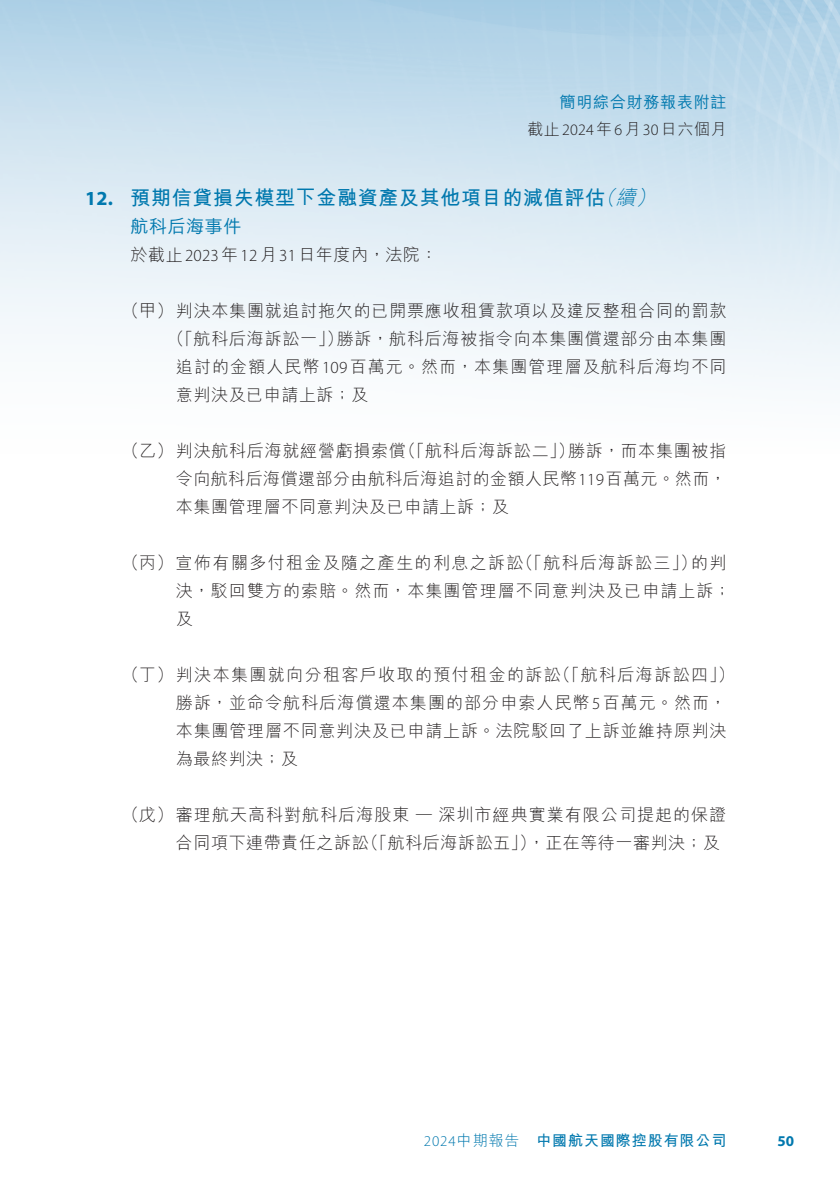
<style>
.page{position:relative;width:840px;height:1191px;background:#fff}
.page>*{position:absolute;margin:0;border:0;box-sizing:border-box;transform-origin:0 0}
._01_H1{font:700 20px "M Hei HK";letter-spacing:.03em;color:#0078ae}
._01_H1-2{font:italic 300 20px "M Hei HK";color:#0078ae}
._01_H1-3{font:700 20px "Myriad Pro";color:#0078ae}
._02_H2{font:500 18px "M Hei HK";letter-spacing:.03em;color:#0078ae}
._00_txt{font:300 17px/28px "M Hei HK";letter-spacing:.045em;color:#231f20}
._00_txt-2{font:300 17px/28px "M Hei HK";letter-spacing:.065em;color:#231f20}
._00_txt-3{font:300 17px "M Hei HK";letter-spacing:.08em;color:#231f20}
._00_txt-4{font:300 17px "Myriad Pro";color:#231f20}
.t1{font:300 16px "M Hei HK";letter-spacing:.035em;color:#231f20}
.t2{font:500 16px "M Hei HK";letter-spacing:.045em;color:#0078ae}
.t3{font:700 15px "M Hei HK";letter-spacing:.06em;color:#0078ae}
.t4{font:300 15px "Myriad Pro";color:#0078ae}
.t5{font:700 15px "Myriad Pro";color:#0078ae}
.s1{font-family:"Myriad Pro"}
.s2{font-family:"M Hei HK"}
</style>
<div class="page">
<p class="t2" style="left:559px;top:90px;width:168px">簡明綜合財務報表附註</p>
<p class="t1" style="left:527px;top:121px;width:200px">截止<span class="s1">2024</span>年<span class="s1">6</span>月<span class="s1">30</span>日六個月</p>
<p class="_01_H1-3" style="left:85px;top:185px;width:29px">12.</p>
<p class="_01_H1-2" style="left:615px;top:187px;width:26px">續</p>
<p class="_01_H1-2" style="left:595px;top:187px;width:26px">（</p>
<p class="_01_H1-2" style="left:635px;top:187px;width:26px">(</p>
<p class="_01_H1" style="left:130px;top:183px;width:476px">預期信貸損失模型下金融資產及其他項目的減值評估</p>
<p class="_02_H2" style="left:130px;top:213px;width:112px">航科后海事件</p>
<p class="_00_txt" style="left:130px;top:240px;width:308px">於截止<span class="s1">2023</span>年<span class="s1">12</span>月<span class="s1">31</span>日年度內，法院：</p>
<p class="_00_txt" style="left:122px;top:296px;width:605px;text-align:right">（甲）判決本集團就追討拖欠的已開票應收租賃款項以及違反整租合同的罰款勝訴，航科后海被指令向本集團償還部分由本集團</p>
<p class="_00_txt-2" style="left:176px;top:324px;width:551px;text-indent:-8px">（「航科后海訴訟一」）<br>追討的金額人民幣<span class="s1">109</span>百萬元。然而，本集團管理層及航科后海均不同意判決及已申請上訴；及</p>
<p class="_00_txt" style="left:567px;top:436px;width:160px">勝訴，而本集團被指</p>
<p class="_00_txt" style="left:176px;top:436px;width:552px;text-indent:-54px">（乙）判決航科后海就經營虧損索償<br>令向航科后海償還部分由航科后海追討的金額人民幣<span class="s1">119</span>百萬元。然而，本集團管理層不同意判決及已申請上訴；及</p>
<p class="_00_txt" style="left:399px;top:436px;width:177px">（「航科后海訴訟二」）</p>
<p class="_00_txt" style="left:176px;top:548px;width:556px;text-indent:-54px">（丙）宣佈有關多付租金及隨之產生的利息之訴訟<br>決，駁回雙方的索賠。然而，本集團管理層不同意判決及已申請上訴;及</p>
<p class="_00_txt-3" style="left:516px;top:554px;width:182px">（「航科后海訴訟三」）</p>
<p class="_00_txt" style="left:690px;top:548px;width:37px">的判</p>
<p class="_00_txt-2" style="left:176px;top:660px;width:552px;text-indent:-54px">（丁）判決本集團就向分租客戶收取的預付租金的訴訟<br>勝訴，並命令航科后海償還本集團的部分申索人民幣<span class="s1">5</span>百萬元。然而，本集團管理層不同意判決及已申請上訴。法院駁回了上訴並維持原判決為最終判決；及</p>
<p class="_00_txt" style="left:438px;top:800px;width:289px">深圳市經典實業有限公司提起的保證</p>
<p class="_00_txt-3" style="left:553px;top:666px;width:182px">（「航科后海訴訟四 (「</p>
<p class="_00_txt" style="left:122px;top:800px;width:289px">（戊）審理航天高科對航科后海股東</p>
<p class="_00_txt-4" style="left:415px;top:802px;width:18px">—</p>
<p class="_00_txt" style="left:361px;top:828px;width:176px">（「航科后海訴訟五」）</p>
<p class="_00_txt" style="left:176px;top:828px;width:194px">合同項下連帶責任之訴訟</p>
<p class="_00_txt" style="left:527px;top:828px;width:193px">，正在等待一審判決；及</p>
<p class="t4" style="left:423px;top:1131px;width:97px">2024<span class="s2">中期報告</span></p>
<p class="t3" style="left:536px;top:1129px;width:191px">中國航天國際控股有限公司</p>
<p class="t5" style="left:777px;top:1131px;width:18px">50</p>
</div>
